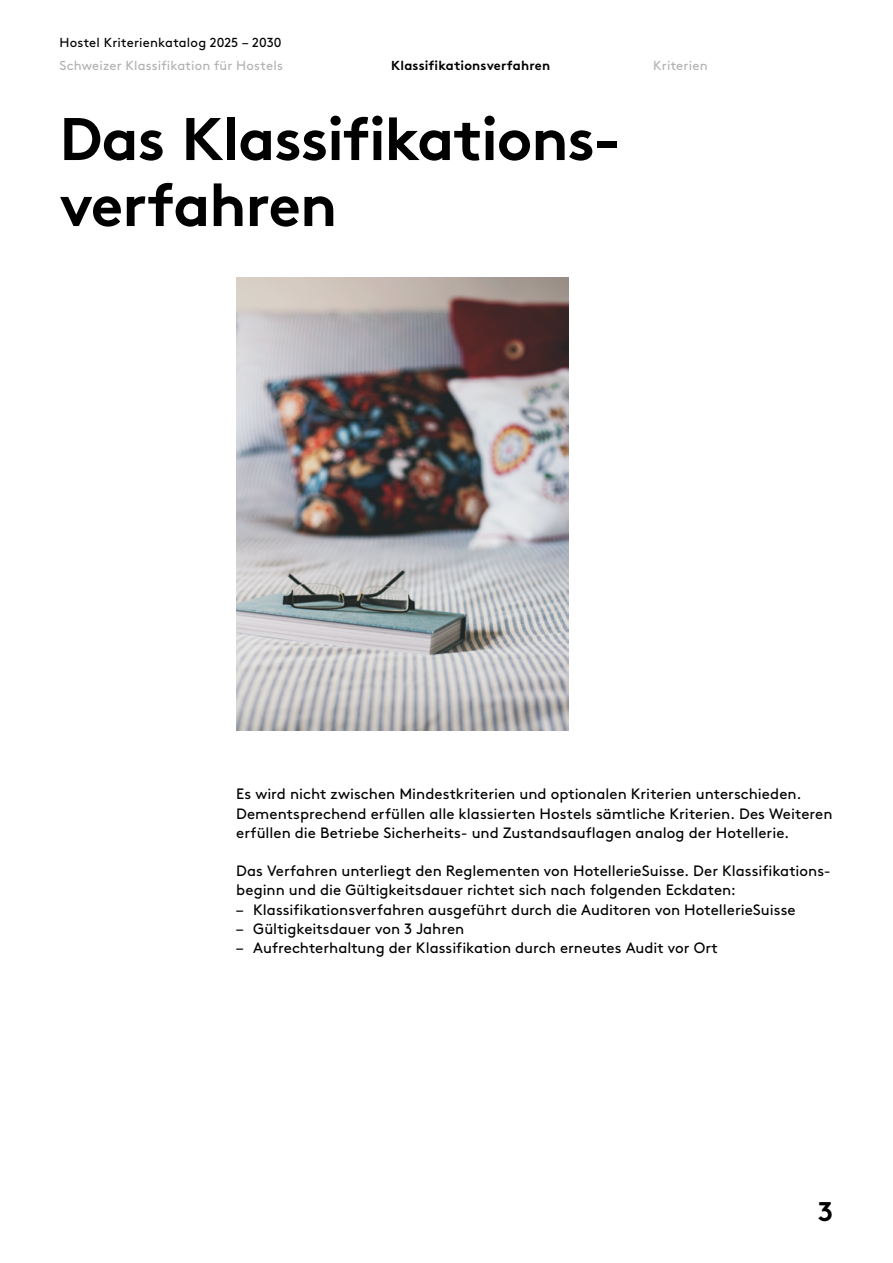
<style>
.page{position:relative;width:893px;height:1263px;background:#fff}
.page>*{position:absolute;margin:0;border:0;box-sizing:border-box;transform-origin:0 0}
.t1{font:700 60px/66px "Brown Std";letter-spacing:-.02em;color:#000}
.t2{font:700 27px "Brown Std";color:#000}
.t3{font:15px/19.2px "Brown Std";color:#000}
.t4{font:13.05px "Brown Std";letter-spacing:.015em;color:#b2b2b2}
.t5{font:13.05px "Brown Std";letter-spacing:.01em;color:#000}
.t6{font:700 13.05px "Brown Std";letter-spacing:.01em;color:#000}
</style>
<div class="page">
<img style="left:236px;top:278px;width:332px;height:452px">
<p class="t5" style="left:60px;top:35px;width:223px">Hostel Kriterienkatalog 2025 – 2030</p>
<p class="t4" style="left:60px;top:57px;width:225px">Schweizer Klassifikation für Hostels</p>
<p class="t6" style="left:391px;top:57px;width:160px">Klassifikationsverfahren</p>
<p class="t4" style="left:653px;top:57px;width:56px">Kriterien</p>
<h1 class="t1" style="left:60px;top:106px;width:563px">Das Klassifikations&shy;verfahren</h1>
<p class="t3" style="left:236px;top:785px;width:598px">Es wird nicht zwischen Mindestkriterien und optionalen Kriterien unterschieden.<br>Dementsprechend erfüllen alle klassierten Hostels sämtliche Kriterien. Des Weiteren erfüllen die Betriebe Sicherheits- und Zustandsauflagen analog der Hotellerie.</p>
<p class="t3" style="left:236px;top:861px;width:596px">Das Verfahren unterliegt den Reglementen von HotellerieSuisse. Der Klassifikations&shy;beginn und die Gültigkeitsdauer richtet sich nach folgenden Eckdaten:</p>
<p class="t3" style="left:236px;top:900px;width:561px">– Klassifikationsverfahren ausgeführt durch die Auditoren von HotellerieSuisse</p>
<p class="t3" style="left:236px;top:919px;width:230px">– Gültigkeitsdauer von 3 Jahren</p>
<p class="t3" style="left:236px;top:938px;width:483px">– Aufrechterhaltung der Klassifikation durch erneutes Audit vor Ort</p>
<h2 class="t2" style="left:818px;top:1195px;width:17px">3</h2>
</div>
